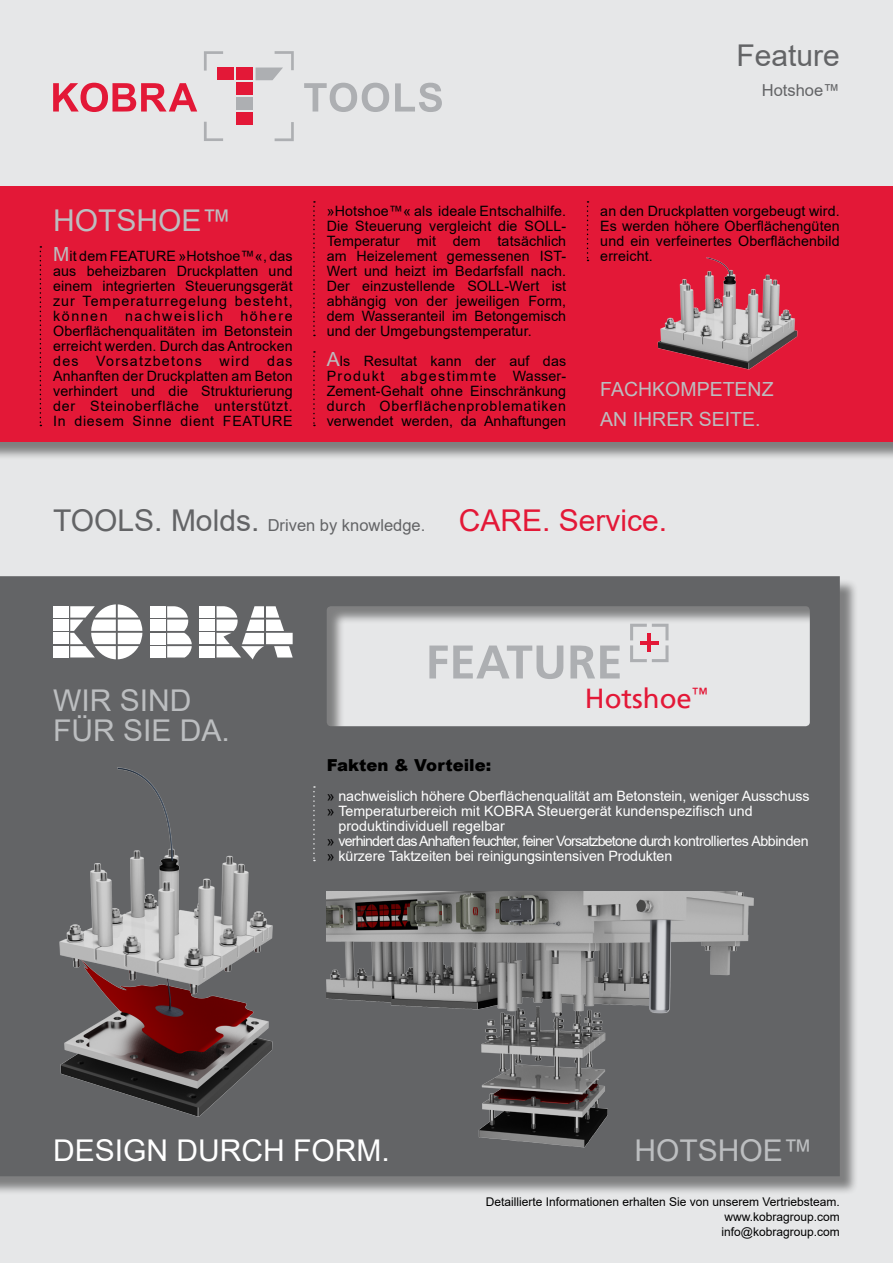
<style>
.page{position:relative;width:893px;height:1263px;background:#e6e7e8}
.page>*{position:absolute;margin:0;border:0;box-sizing:border-box;transform-origin:0 0}
.t1{font:30px/30px "Arial";color:#bcbec0}
.t2{font:30px "Arial";color:#fff}
.t3{font:30px "Arial";color:#636466}
.t4{font:27.45px "Frutiger LT";color:#e31837}
.t5{font:19.5px/30px "Arial";color:#bcbec0}
.t6{font:16.5px "Arial";color:#636466}
.t7{font:900 16.5px "Arial";color:#000}
.t8{font:14.25px/15px "Arial";letter-spacing:.01em;color:#000;text-align:justify}
.t9{font:14.25px "Arial";letter-spacing:-.01em;color:#fff}
.t10{font:14.25px "Arial";letter-spacing:-.06em;color:#fff}
.t11{font:12px/15px "Arial";color:#000;text-align:justify}
.s1{font-size:19.5px;color:#bcbec0}
.s2{font-size:30px}
.s3{font-size:30px;color:#e31837}
.s4{color:#000}
</style>
<div class="page">
<svg style="left:204px;top:51px;width:19px;height:20px"></svg>
<svg style="left:275px;top:122px;width:19px;height:19px"></svg>
<svg style="left:204px;top:122px;width:19px;height:19px"></svg>
<svg style="left:53px;top:83px;width:144px;height:29px"></svg>
<svg style="left:304px;top:83px;width:85px;height:29px"></svg>
<svg style="left:395px;top:83px;width:47px;height:29px"></svg>
<div style="left:236px;top:68px;width:17px;height:12px;background:#e31837"></div>
<div style="left:236px;top:82px;width:17px;height:13px;background:#e31837"></div>
<div style="left:236px;top:97px;width:17px;height:13px;background:#adafb2"></div>
<div style="left:236px;top:112px;width:17px;height:13px;background:#e31837"></div>
<svg style="left:256px;top:51px;width:38px;height:29px"></svg>
<div style="left:217px;top:68px;width:17px;height:12px;background:#e31837"></div>
<div style="left:0;top:188px;width:893px;height:272px;background:#000;opacity:.45"></div>
<div style="left:0;top:186px;width:893px;height:255px;background:#e31837"></div>
<div style="left:0;top:578px;width:858px;height:617px;background:#000;opacity:.45"></div>
<svg style="left:0;top:576px;width:840px;height:600px;fill:#636466"></svg>
<svg style="left:313px;top:786px;width:2px;height:75px"></svg>
<div style="left:150px;top:606px;width:15px;height:12px;background:#fff"></div>
<div style="left:199px;top:606px;width:16px;height:12px;background:#fff"></div>
<div style="left:199px;top:646px;width:16px;height:11px;background:#fff"></div>
<svg style="left:217px;top:606px;width:76px;height:53px;background:#b8b8b9"></svg>
<div style="left:199px;top:619px;width:16px;height:12px;background:#fff"></div>
<div style="left:199px;top:633px;width:16px;height:11px;background:#fff"></div>
<div style="left:150px;top:619px;width:15px;height:12px;background:#fff"></div>
<div style="left:150px;top:633px;width:15px;height:11px;background:#fff"></div>
<div style="left:150px;top:646px;width:15px;height:11px;background:#fff"></div>
<svg style="left:167px;top:606px;width:25px;height:51px"></svg>
<div style="left:53px;top:606px;width:15px;height:12px;background:#fff"></div>
<div style="left:53px;top:619px;width:15px;height:12px;background:#fff"></div>
<div style="left:53px;top:633px;width:15px;height:11px;background:#fff"></div>
<div style="left:53px;top:646px;width:15px;height:11px;background:#fff"></div>
<svg style="left:70px;top:604px;width:72px;height:55px;background:#c5c5c6"></svg>
<svg style="left:40px;top:246px;width:1px;height:180px"></svg>
<svg style="left:313px;top:201px;width:2px;height:135px"></svg>
<svg style="left:313px;top:351px;width:2px;height:75px"></svg>
<svg style="left:587px;top:201px;width:1px;height:60px"></svg>
<svg style="left:630px;top:624px;width:38px;height:38px"></svg>
<hr style="left:648px;top:634px;width:3px;height:18px;background:#e31837">
<hr style="left:640px;top:641px;width:18px;height:4px;background:#e31837">
<svg style="left:429px;top:645px;width:191px;height:34px"></svg>
<img style="left:327px;top:891px;width:458px;height:275px">
<img style="left:0;top:750px;width:295px;height:377px">
<img style="left:657px;top:257px;width:141px;height:113px">
<h1 class="t3" style="left:736px;top:35px;width:105px">Feature</h1>
<p class="t6" style="left:762px;top:79px;width:79px">Hotshoe™</p>
<h1 class="t1" style="left:53px;top:205px;width:180px">HOTSHOE™</h1>
<p class="t8" style="left:53px;top:249px;width:241px"><span class="s1">M</span>it dem FEATURE »Hotshoe™«, das aus beheizbaren Druckplatten und einem integrierten Steuerungsgerät zur Temperaturregelung besteht, können nachweislich höhere Oberflächenqualitäten im Betonstein erreicht werden. Durch das Antrocken des Vorsatzbetons wird das Anhanften der Druckplatten am Beton verhindert und die Strukturierung der Steinoberfläche unterstützt.<br>In diesem Sinne dient FEATURE</p>
<p class="t8" style="left:327px;top:204px;width:241px">»Hotshoe™« als ideale Entschalhilfe.<br>Die Steuerung vergleicht die SOLL-Temperatur mit dem tatsächlich am Heizelement gemessenen IST-Wert und heizt im Bedarfsfall nach.<br>Der einzustellende SOLL-Wert ist abhängig von der jeweiligen Form, dem Wasseranteil im Betongemisch und der Umgebungstemperatur.</p>
<p class="t8" style="left:327px;top:354px;width:241px"><span class="s1">A</span>ls Resultat kann der auf das Produkt abgestimmte Wasser-Zement-Gehalt ohne Einschränkung durch Oberflächenproblematiken verwendet werden, da Anhaftungen</p>
<p class="t8" style="left:600px;top:204px;width:241px">an den Druckplatten vorgebeugt wird.<br>Es werden höhere Oberflächengüten und ein verfeinertes Oberflächenbild erreicht.</p>
<h3 class="t5" style="left:600px;top:374px;width:175px">FACHKOMPETENZ<br>AN IHRER SEITE.</h3>
<p class="t6" style="left:53px;top:514px;width:615px"><span class="s2">TOOLS. Molds.</span> Driven by knowledge. <span class="s3">CARE. Service.</span></p>
<h1 class="t1" style="left:53px;top:685px;width:178px">WIR SIND<br>FÜR SIE DA.</h1>
<p class="t7" style="left:327px;top:753px;width:166px">Fakten &amp; Vorteile:</p>
<h2 class="t4" style="left:585px;top:683px;width:124px">Hotshoe<sup>™</sup></h2>
<p class="t9" style="left:327px;top:786px;width:484px"><span class="s4">»</span> nachweislich höhere Oberflächenqualität am Betonstein, weniger Ausschuss</p>
<p class="t9" style="left:327px;top:801px;width:427px"><span class="s4">»</span> Temperaturbereich mit KOBRA Steuergerät kundenspezifisch und</p>
<p class="t9" style="left:339px;top:816px;width:168px">produktindividuell regelbar</p>
<p class="t10" style="left:327px;top:831px;width:483px"><span class="s4">»</span> verhindert das Anhaften feuchter, feiner Vorsatzbetone durch kontrolliertes Abbinden</p>
<p class="t9" style="left:327px;top:846px;width:347px"><span class="s4">»</span> kürzere Taktzeiten bei reinigungsintensiven Produkten</p>
<h1 class="t2" style="left:53px;top:1130px;width:338px">DESIGN DURCH FORM.</h1>
<h1 class="t1" style="left:634px;top:1135px;width:180px">HOTSHOE™</h1>
<p class="t11" style="left:722px;top:1194px;width:120px;text-indent:-236px">Detaillierte Informationen erhalten Sie von unserem Vertriebsteam. www.kobragroup.com info@kobragroup.com</p>
</div>
